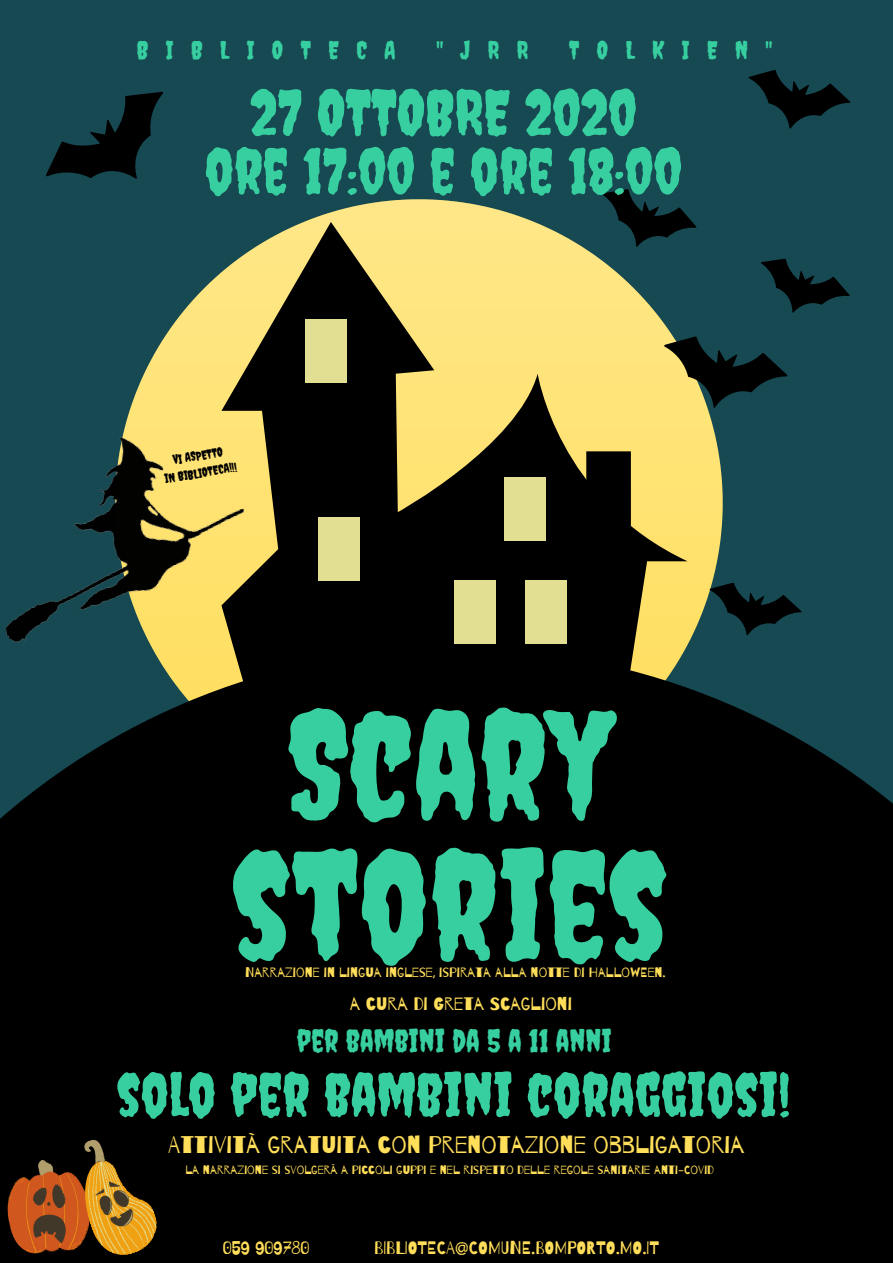
<style>
.page{position:relative;width:893px;height:1263px;background:#164952}
.page>*{position:absolute;margin:0;border:0;box-sizing:border-box;transform-origin:0 0}
.t1{font:150.07px/140.2px "Creepster";color:#37cfa0;text-align:center}
.t2{font:62.7px/58.4px "Creepster";color:#37cfa0;text-align:center}
.t3{font:60px "Creepster";color:#37cfa0}
.t4{font:31.5px "Creepster";color:#37cfa0}
.t5{font:24.97px "Creepster";letter-spacing:.7em;color:#37cfa0}
.t6{font:24px "Barrio";color:#ffde59}
.t7{font:18px "Barrio";color:#ffde59}
.t8{font:13.5px "Barrio";color:#ffde59}
.t9{font:12.75px/17.3px "Creepster";color:#000;text-align:center}
.t10{font:12px "Barrio";color:#ffde59}
</style>
<div class="page">
<svg style="left:133px;top:199px;width:589px;height:447px"></svg>
<div style="left:0;top:669px;width:893px;height:594px;background:#000"></div>
<svg style="left:221px;top:222px;width:466px;height:496px;background:#635a31"></svg>
<div style="left:586px;top:451px;width:45px;height:75px;background:#000"></div>
<div style="left:305px;top:320px;width:42px;height:63px;background:#e2de92"></div>
<div style="left:318px;top:517px;width:41px;height:64px;background:#e2de92"></div>
<div style="left:454px;top:581px;width:42px;height:63px;background:#e2de92"></div>
<div style="left:525px;top:581px;width:41px;height:63px;background:#e2de92"></div>
<div style="left:504px;top:478px;width:42px;height:63px;background:#e2de92"></div>
<svg style="left:46px;top:91px;width:149px;height:130px"></svg>
<svg style="left:701px;top:577px;width:101px;height:69px"></svg>
<svg style="left:748px;top:70px;width:103px;height:59px"></svg>
<svg style="left:8px;top:1134px;width:157px;height:129px;background:#633b13"></svg>
<img style="left:5px;top:399px;width:291px;height:270px">
<svg style="left:589px;top:189px;width:261px;height:234px"></svg>
<h3 class="t5" style="left:137px;top:35px;width:260px">BIBLIOTECA</h3>
<h3 class="t5" style="left:436px;top:35px;width:93px">"JRR</h3>
<h3 class="t5" style="left:569px;top:35px;width:205px">TOLKIEN"</h3>
<h2 class="t2" style="left:205px;top:83px;width:479px">27 OTTOBRE 2020<br>ORE 17:00 E ORE 18:00</h2>
<p class="t9" style="left:160px;top:453px;width:75px;rotate:-10deg">VI ASPETTO<br>IN BIBLIOTECA!!!</p>
<h1 class="t1" style="left:231px;top:694px;width:438px">SCARY<br>STORIES</h1>
<p class="t8" style="left:245px;top:965px;width:422px">NARRAZIONE IN LINGUA INGLESE, ISPIRATA ALLA NOTTE DI HALLOWEEN.</p>
<h3 class="t7" style="left:350px;top:994px;width:224px">A CURA DI GRETA SCAGLIONI</h3>
<h3 class="t4" style="left:297px;top:1022px;width:316px">PER BAMBINI DA 5 A 11 ANNI</h3>
<h3 class="t3" style="left:117px;top:1059px;width:675px">SOLO PER BAMBINI CORAGGIOSI!</h3>
<h3 class="t6" style="left:168px;top:1132px;width:577px">ATTIVITÀ GRATUITA CON PRENOTAZIONE OBBLIGATORIA</h3>
<p class="t10" style="left:185px;top:1164px;width:530px">LA NARRAZIONE SI SVOLGERÀ A PICCOLI GUPPI E NEL RISPETTO DELLE REGOLE SANITARIE ANTI-COVID</p>
<h3 class="t7" style="left:223px;top:1238px;width:88px">059 909780</h3>
<h3 class="t7" style="left:374px;top:1238px;width:286px">BIBLIOTECA@COMUNE.BOMPORTO.MO.IT</h3>
</div>
